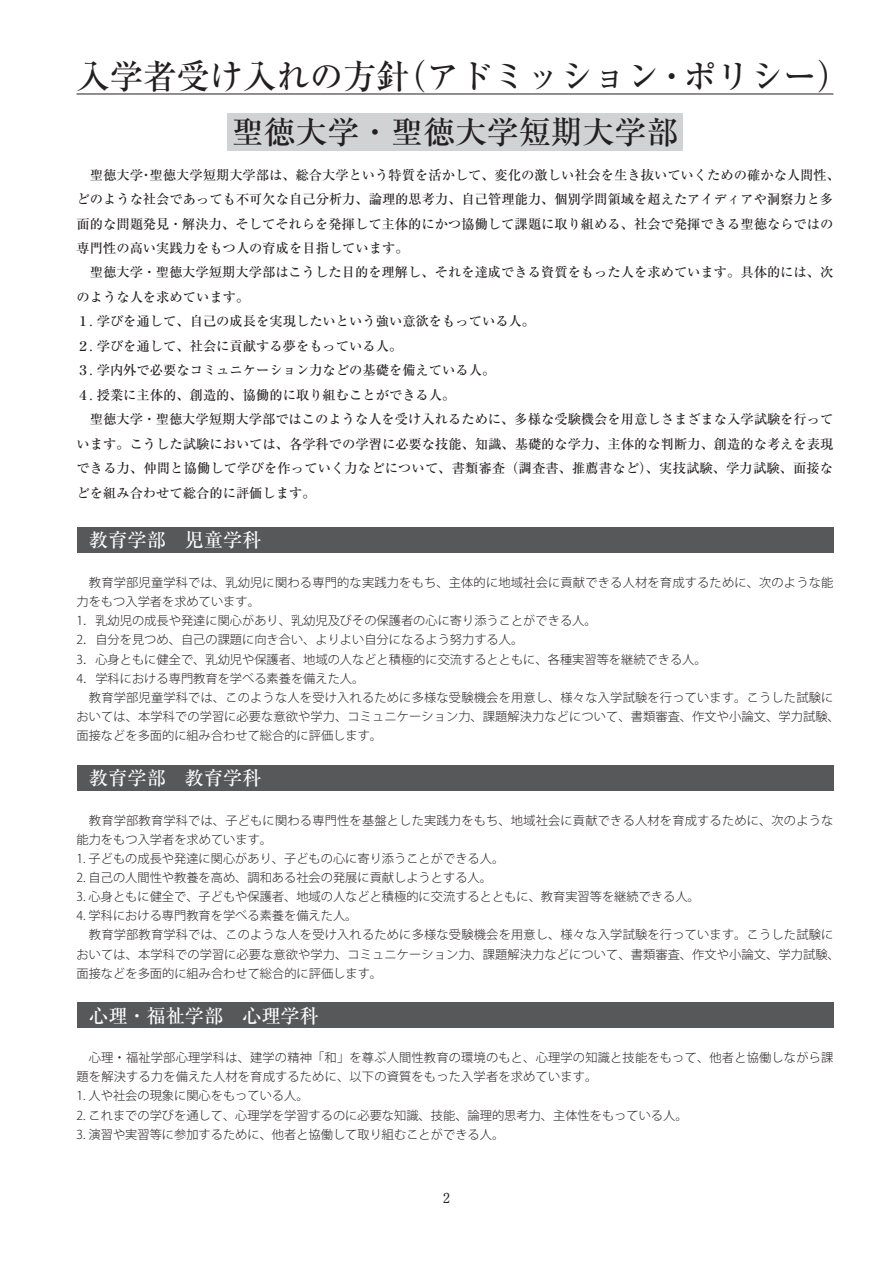
<style>
.page{position:relative;width:893px;height:1263px;background:#fff}
.page>*{position:absolute;margin:0;border:0;box-sizing:border-box;transform-origin:0 0}
.t1{font:500 34.05px "Ryumin Pr 6 N";color:#231f20}
.t2{font:500 31.95px "Ryumin Pr 6 N";color:#231f20}
.t3{font:500 19.2px "Ryumin Pr 6 N";color:#fff}
.t4{font:700 13.8px "Futo Min A101 Pro";color:#231f20}
.t5{font:500 13.35px/24.5px "Ryumin Pr 6 N";color:#231f20}
.t6{font:300 12.15px/19.2px "Koz Go Pro";color:#231f20}
</style>
<div class="page">
<div style="left:77px;top:527px;width:756px;height:26px;background:#57585a"></div>
<div style="left:77px;top:765px;width:756px;height:25px;background:#57585a"></div>
<div style="left:77px;top:1002px;width:756px;height:26px;background:#57585a"></div>
<hr style="left:77px;top:94px;width:756px;height:1px;background:#231f20">
<div style="left:227px;top:114px;width:455px;height:37px;background:#d1d2d4"></div>
<h1 class="t1" style="left:77px;top:50px;width:775px">入学者受け入れの方針（アドミッション・ポリシー）</h1>
<h2 class="t2" style="left:232px;top:107px;width:448px">聖徳大学・聖徳大学短期大学部</h2>
<p class="t5" style="left:77px;top:162px;width:765px">　聖徳大学・聖徳大学短期大学部は、総合大学という特質を活かして、変化の激しい社会を生き抜いていくための確かな人間性、どのような社会であっても不可欠な自己分析力、論理的思考力、自己管理能力、個別学問領域を超えたアイディアや洞察力と多面的な問題発見・解決力、そしてそれらを発揮して主体的にかつ協働して課題に取り組める、社会で発揮できる聖徳ならではの専門性の高い実践力をもつ人の育成を目指しています。<br>　聖徳大学・聖徳大学短期大学部はこうした目的を理解し、それを達成できる資質をもった人を求めています。具体的には、次のような人を求めています。</p>
<p class="t5" style="left:77px;top:309px;width:460px">１. 学びを通して、自己の成長を実現したいという強い意欲をもっている人。</p>
<p class="t5" style="left:77px;top:333px;width:327px">２. 学びを通して、社会に貢献する夢をもっている人。</p>
<p class="t5" style="left:77px;top:357px;width:420px">３. 学内外で必要なコミュニケーション力などの基礎を備えている人。</p>
<p class="t5" style="left:77px;top:382px;width:758px">４. 授業に主体的、創造的、協働的に取り組むことができる人。<br>　聖徳大学・聖徳大学短期大学部ではこのような人を受け入れるために、多様な受験機会を用意しさまざまな入学試験を行っています。こうした試験においては、各学科での学習に必要な技能、知識、基礎的な学力、主体的な判断力、創造的な考えを表現できる力、仲間と協働して学びを作っていく力などについて、書類審査（調査書、推薦書など）、実技試験、学力試験、面接などを組み合わせて総合的に評価します。</p>
<h3 class="t3" style="left:89px;top:525px;width:174px">教育学部　児童学科</h3>
<p class="t6" style="left:77px;top:573px;width:758px">　教育学部児童学科では、乳幼児に関わる専門的な実践力をもち、主体的に地域社会に貢献できる人材を育成するために、次のような能力をもつ入学者を求めています。</p>
<p class="t6" style="left:77px;top:611px;width:522px">1. 乳幼児の成長や発達に関心があり、乳幼児及びその保護者の心に寄り添うことができる人。</p>
<p class="t6" style="left:77px;top:630px;width:448px">2. 自分を見つめ、自己の課題に向き合い、よりよい自分になるよう努力する人。</p>
<p class="t6" style="left:77px;top:649px;width:632px">3. 心身ともに健全で、乳幼児や保護者、地域の人などと積極的に交流するとともに、各種実習等を継続できる人。</p>
<p class="t6" style="left:77px;top:669px;width:765px">4. 学科における専門教育を学べる素養を備えた人。<br>　教育学部児童学科では、このような人を受け入れるために多様な受験機会を用意し、様々な入学試験を行っています。こうした試験においては、本学科での学習に必要な意欲や学力、コミュニケーション力、課題解決力などについて、書類審査、作文や小論文、学力試験、面接などを多面的に組み合わせて総合的に評価します。</p>
<h3 class="t3" style="left:89px;top:763px;width:174px">教育学部　教育学科</h3>
<p class="t6" style="left:77px;top:811px;width:758px">　教育学部教育学科では、子どもに関わる専門性を基盤とした実践力をもち、地域社会に貢献できる人材を育成するために、次のような能力をもつ入学者を求めています。</p>
<p class="t6" style="left:77px;top:849px;width:429px">1. 子どもの成長や発達に関心があり、子どもの心に寄り添うことができる人。</p>
<p class="t6" style="left:77px;top:868px;width:417px">2. 自己の人間性や教養を高め、調和ある社会の発展に貢献しようとする人。</p>
<p class="t6" style="left:77px;top:887px;width:625px">3. 心身ともに健全で、子どもや保護者、地域の人などと積極的に交流するとともに、教育実習等を継続できる人。</p>
<p class="t6" style="left:77px;top:906px;width:765px">4. 学科における専門教育を学べる素養を備えた人。<br>　教育学部教育学科では、このような人を受け入れるために多様な受験機会を用意し、様々な入学試験を行っています。こうした試験においては、本学科での学習に必要な意欲や学力、コミュニケーション力、課題解決力などについて、書類審査、作文や小論文、学力試験、面接などを多面的に組み合わせて総合的に評価します。</p>
<h3 class="t3" style="left:89px;top:1000px;width:231px">心理・福祉学部　心理学科</h3>
<p class="t6" style="left:77px;top:1048px;width:758px">　心理・福祉学部心理学科は、建学の精神「和」を尊ぶ人間性教育の環境のもと、心理学の知識と技能をもって、他者と協働しながら課題を解決する力を備えた人材を育成するために、以下の資質をもった入学者を求めています。</p>
<p class="t6" style="left:77px;top:1086px;width:234px">1. 人や社会の現象に関心をもっている人。</p>
<p class="t6" style="left:77px;top:1105px;width:613px">2. これまでの学びを通して、心理学を学習するのに必要な知識、技能、論理的思考力、主体性をもっている人。</p>
<p class="t6" style="left:77px;top:1125px;width:429px">3. 演習や実習等に参加するために、他者と協働して取り組むことができる人。</p>
<p class="t4" style="left:443px;top:1187px;width:9px">2</p>
</div>
